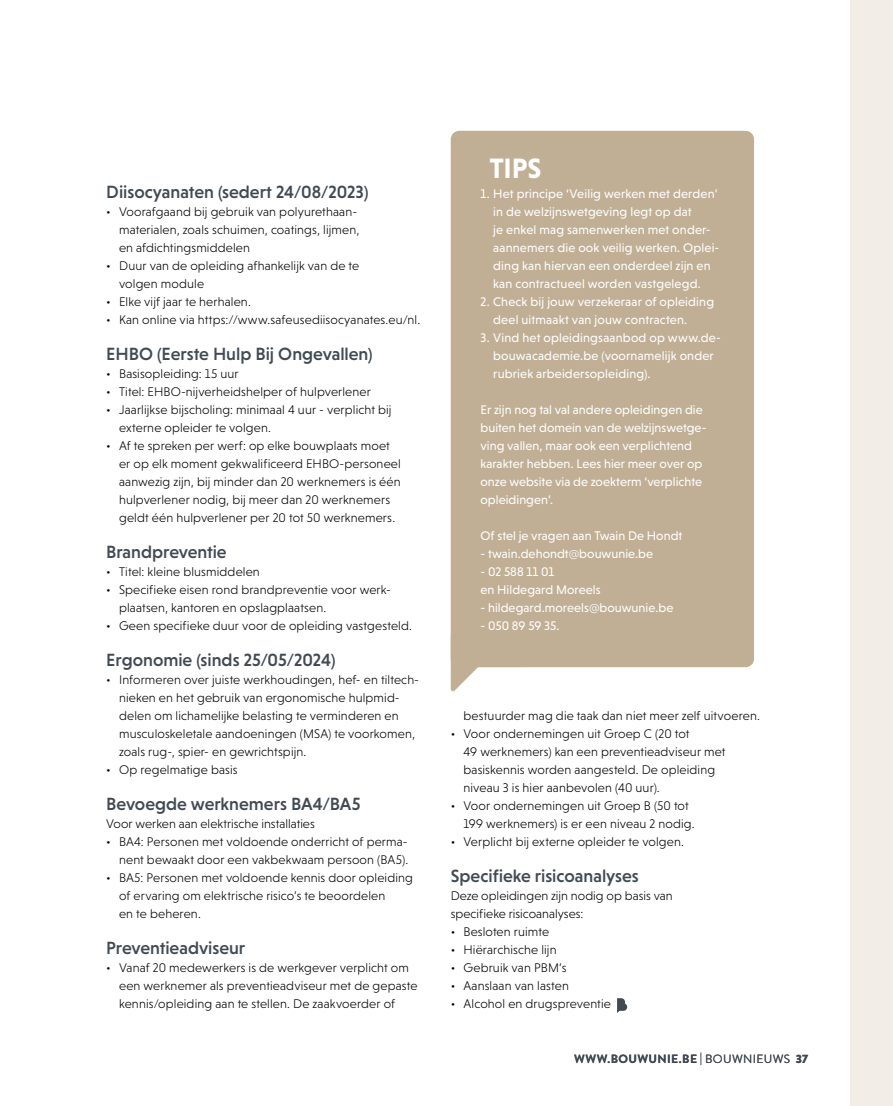
<style>
.page{position:relative;width:893px;height:1106px;background:#fff}
.page>*{position:absolute;margin:0;border:0;box-sizing:border-box;transform-origin:0 0}
.t1{font:700 28.5px "Niveau Grotesk";color:#fff}
.t2{font:500 18px "Niveau Grotesk";color:#414a53}
.t3{font:300 12.75px/18px "Niveau Grotesk";letter-spacing:.01em;color:#000}
.t4{font:12.75px/18px "Niveau Grotesk";letter-spacing:.005em;color:#fff}
.t5{font:700 12px "Brandon Grotesque";letter-spacing:.03em;color:#414a53}
.s1{font-weight:400}
.s2{font-weight:900}
</style>
<div class="page">
<svg style="left:617px;top:998px;width:10px;height:15px"></svg>
<svg style="left:451px;top:661px;width:72px;height:31px"></svg>
<div style="left:451px;top:131px;width:303px;height:536px;background:#c1af95;border-radius:9px"></div>
<div style="left:850px;top:0;width:43px;height:1106px;background:#f2eee7"></div>
<h2 class="t2" style="left:106px;top:182px;width:264px">Diisocyanaten (sedert 24/08/2023)</h2>
<p class="t3" style="left:119px;top:203px;width:242px;text-indent:-13px">• Voorafgaand bij gebruik van polyurethaan&shy;materialen, zoals schuimen, coatings, lijmen, en afdichtingsmiddelen</p>
<p class="t3" style="left:119px;top:257px;width:242px;text-indent:-13px">• Duur van de opleiding afhankelijk van de te volgen module</p>
<p class="t3" style="left:106px;top:293px;width:146px">• Elke vijf jaar te herhalen.</p>
<p class="t3" style="left:106px;top:311px;width:315px">• Kan online via https://www.safeusediisocyanates.eu/nl.</p>
<h2 class="t2" style="left:106px;top:344px;width:268px">EHBO (Eerste Hulp Bij Ongevallen)</h2>
<p class="t3" style="left:106px;top:365px;width:134px">• Basisopleiding: 15 uur</p>
<p class="t3" style="left:106px;top:383px;width:266px">• Titel: EHBO-nijverheidshelper of hulpverlener</p>
<p class="t3" style="left:119px;top:401px;width:274px;text-indent:-13px">• Jaarlijkse bijscholing: minimaal 4 uur - verplicht bij externe opleider te volgen.</p>
<p class="t3" style="left:119px;top:437px;width:283px;text-indent:-13px">• Af te spreken per werf: op elke bouwplaats moet er op elk moment gekwalificeerd EHBO-personeel aanwezig zijn, bij minder dan 20 werknemers is één hulpverlener nodig, bij meer dan 20 werknemers geldt één hulpverlener per 20 tot 50 werknemers.</p>
<h2 class="t2" style="left:106px;top:542px;width:122px">Brandpreventie</h2>
<p class="t3" style="left:106px;top:563px;width:155px">• Titel: kleine blusmiddelen</p>
<p class="t3" style="left:119px;top:581px;width:272px;text-indent:-13px">• Specifieke eisen rond brandpreventie voor werk&shy;plaatsen, kantoren en opslagplaatsen.</p>
<p class="t3" style="left:106px;top:617px;width:307px">• Geen specifieke duur voor de opleiding vastgesteld.</p>
<h2 class="t2" style="left:106px;top:650px;width:231px">Ergonomie (sinds 25/05/2024)</h2>
<p class="t3" style="left:119px;top:671px;width:301px;text-indent:-13px">• Informeren over juiste werkhoudingen, hef- en tiltech&shy;nieken en het gebruik van ergonomische hulpmid&shy;delen om lichamelijke belasting te verminderen en musculoskeletale aandoeningen (MSA) te voorkomen, zoals rug-, spier- en gewrichtspijn.</p>
<p class="t3" style="left:106px;top:761px;width:133px">• Op regelmatige basis</p>
<h2 class="t2" style="left:106px;top:794px;width:256px">Bevoegde werknemers BA4/BA5</h2>
<p class="t3" style="left:106px;top:815px;width:210px">Voor werken aan elektrische installaties</p>
<p class="t3" style="left:106px;top:833px;width:304px;text-align:right">• BA4: Personen met voldoende onderricht of perma&shy;nent bewaakt door een vakbekwaam persoon (BA5).</p>
<p class="t3" style="left:119px;top:869px;width:295px;text-indent:-13px">• BA5: Personen met voldoende kennis door opleiding of ervaring om elektrische risico’s te beoordelen<br>en te beheren.</p>
<h2 class="t2" style="left:106px;top:938px;width:140px">Preventieadviseur</h2>
<p class="t3" style="left:119px;top:959px;width:300px;text-indent:-13px">• Vanaf 20 medewerkers is de werkgever verplicht om een werknemer als preventieadviseur met de gepaste kennis/opleiding aan te stellen. De zaakvoerder of</p>
<h1 class="t1" style="left:489px;top:152px;width:54px">TIPS</h1>
<p class="t4" style="left:493px;top:185px;width:228px;text-indent:-13px">1. Het principe ‘Veilig werken met derden’ in de welzijnswetgeving legt op dat<br>je enkel mag samenwerken met onder&shy;aannemers die ook veilig werken. Oplei&shy;ding kan hiervan een onderdeel zijn en kan contractueel worden vastgelegd.</p>
<p class="t4" style="left:493px;top:293px;width:222px;text-indent:-13px">2. Check bij jouw verzekeraar of opleiding deel uitmaakt van jouw contracten.</p>
<p class="t4" style="left:493px;top:329px;width:229px;text-indent:-13px">3. Vind het opleidingsaanbod op www.de&shy;bouwacademie.be (voornamelijk onder rubriek arbeidersopleiding).</p>
<p class="t4" style="left:480px;top:401px;width:228px">Er zijn nog tal val andere opleidingen die buiten het domein van de welzijnswetge&shy;ving vallen, maar ook een verplichtend karakter hebben. Lees hier meer over op onze website via de zoekterm ‘verplichte opleidingen’.</p>
<p class="t4" style="left:480px;top:527px;width:203px">Of stel je vragen aan Twain De Hondt</p>
<p class="t4" style="left:480px;top:545px;width:174px">- twain.dehondt@bouwunie.be</p>
<p class="t4" style="left:480px;top:563px;width:122px">- 02 588 11 01<br>en Hildegard Moreels</p>
<p class="t4" style="left:480px;top:599px;width:194px">- hildegard.moreels@bouwunie.be</p>
<p class="t4" style="left:480px;top:617px;width:80px">- 050 89 59 35.</p>
<p class="t3" style="left:463px;top:707px;width:298px">bestuurder mag die taak dan niet meer zelf uitvoeren.</p>
<p class="t3" style="left:463px;top:725px;width:264px;text-indent:-13px">• Voor ondernemingen uit Groep C (20 tot<br>49 werknemers) kan een preventieadviseur met basiskennis worden aangesteld. De opleiding niveau 3 is hier aanbevolen (40 uur).</p>
<p class="t3" style="left:463px;top:797px;width:233px;text-indent:-13px">• Voor ondernemingen uit Groep B (50 tot<br>199 werknemers) is er een niveau 2 nodig.</p>
<p class="t3" style="left:451px;top:833px;width:235px">• Verplicht bij externe opleider te volgen.</p>
<h2 class="t2" style="left:451px;top:866px;width:190px">Specifieke risicoanalyses</h2>
<p class="t3" style="left:451px;top:887px;width:224px">Deze opleidingen zijn nodig op basis van specifieke risicoanalyses:</p>
<p class="t3" style="left:451px;top:923px;width:100px">• Besloten ruimte</p>
<p class="t3" style="left:451px;top:941px;width:107px">• Hiërarchische lijn</p>
<p class="t3" style="left:451px;top:959px;width:117px">• Gebruik van PBM’s</p>
<p class="t3" style="left:451px;top:977px;width:120px">• Aanslaan van lasten</p>
<p class="t3" style="left:451px;top:995px;width:162px">• Alcohol en drugspreventie</p>
<p class="t5" style="left:574px;top:1050px;width:235px">WWW.BOUWUNIE.BE <span class="s1">| BOUWNIEUWS</span> <span class="s2">37</span></p>
</div>
